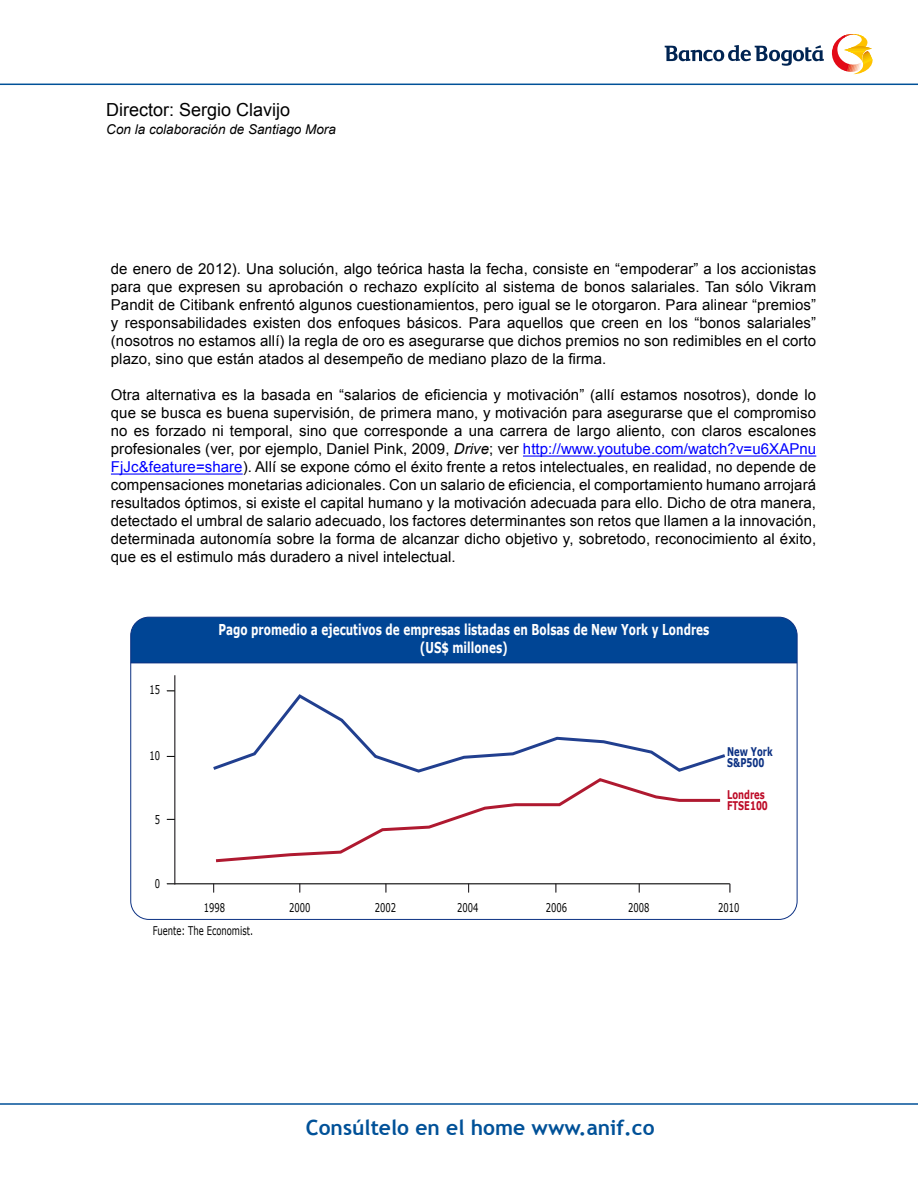
<style>
.page{position:relative;width:918px;height:1188px;background:#fff}
.page>*{position:absolute;margin:0;border:0;box-sizing:border-box;transform-origin:0 0}
.t1{font:700 21px "Trebuchet MS";color:#005198}
.t2{font:18px "Arial";color:#000}
.t3{font:15px/18px "Arial";letter-spacing:.005em;color:#000;text-align:justify}
.t4{font:700 15px/18px "Verdana";color:#fff;text-align:center;scale:.7 1}
.t5{font:italic 13.5px "Arial";color:#000}
.t6{font:12px "Verdana";color:#000;scale:.7 1}
.t7{font:700 12px/11.2px "Verdana";color:#bd0a26;scale:.7 1}
.t8{font:700 12px/11.2px "Verdana";color:#0c3183;scale:.7 1}
.s1{font-style:italic}
.s2{color:#00f}
</style>
<div class="page">
<hr style="left:0;top:1103px;width:918px;height:2px;background:#005198">
<hr style="left:0;top:84px;width:918px;height:1px;background:#005198">
<svg style="left:832px;top:34px;width:41px;height:41px"></svg>
<svg style="left:665px;top:45px;width:159px;height:21px"></svg>
<hr style="left:523px;top:456px;width:293px;height:1px;background:#00f">
<hr style="left:111px;top:474px;width:132px;height:1px;background:#00f">
<div style="left:132px;top:617px;width:665px;height:46px;background:#004595"></div>
<hr style="left:175px;top:883px;width:555px;height:1px;background:#000">
<svg style="left:213px;top:694px;width:513px;height:79px"></svg>
<svg style="left:215px;top:778px;width:506px;height:85px"></svg>
<hr style="left:175px;top:675px;width:1px;height:209px;background:#1b171b">
<p class="t2" style="left:106px;top:98px;width:186px">Director: Sergio Clavijo</p>
<p class="t5" style="left:106px;top:121px;width:231px">Con la colaboración de Santiago Mora</p>
<p class="t3" style="left:111px;top:260px;width:707px">de enero de 2012). Una solución, algo teórica hasta la fecha, consiste en “empoderar” a los accionistas para que expresen su aprobación o rechazo explícito al sistema de bonos salariales. Tan sólo Vikram Pandit de Citibank enfrentó algunos cuestionamientos, pero igual se le otorgaron. Para alinear “premios” y responsabilidades existen dos enfoques básicos. Para aquellos que creen en los “bonos salariales” (nosotros no estamos allí) la regla de oro es asegurarse que dichos premios no son redimibles en el corto plazo, sino que están atados al desempeño de mediano plazo de la firma.</p>
<p class="t3" style="left:111px;top:386px;width:707px">Otra alternativa es la basada en “salarios de eficiencia y motivación” (allí estamos nosotros), donde lo que se busca es buena supervisión, de primera mano, y motivación para asegurarse que el compromiso no es forzado ni temporal, sino que corresponde a una carrera de largo aliento, con claros escalones profesionales (ver, por ejemplo, Daniel Pink, 2009, <span class="s1">Drive</span>; ver <span class="s2">http://www.youtube.com/watch?v=u6XAPnu FjJc&amp;feature=share</span>). Allí se expone cómo el éxito frente a retos intelectuales, en realidad, no depende de compensaciones monetarias adicionales. Con un salario de eficiencia, el comportamiento humano arrojará resultados óptimos, si existe el capital humano y la motivación adecuada para ello. Dicho de otra manera, detectado el umbral de salario adecuado, los factores determinantes son retos que llamen a la innovación, determinada autonomía sobre la forma de alcanzar dicho objetivo y, sobretodo, reconocimiento al éxito, que es el estimulo más duradero a nivel intelectual.</p>
<p class="t6" style="left:150px;top:682px;width:17px">15</p>
<p class="t4" style="left:218px;top:620px;width:703px">Pago promedio a ejecutivos de empresas listadas en Bolsas de New York y Londres (US$ millones)</p>
<p class="t6" style="left:150px;top:748px;width:17px">10</p>
<p class="t8" style="left:727px;top:746px;width:67px">New York<br>S&amp;P500</p>
<p class="t7" style="left:727px;top:789px;width:60px">Londres<br>FTSE100</p>
<p class="t6" style="left:155px;top:812px;width:9px">5</p>
<p class="t6" style="left:155px;top:876px;width:9px">0</p>
<p class="t6" style="left:204px;top:900px;width:32px">1998</p>
<p class="t6" style="left:289px;top:900px;width:32px">2000</p>
<p class="t6" style="left:375px;top:900px;width:32px">2002</p>
<p class="t6" style="left:457px;top:900px;width:32px">2004</p>
<p class="t6" style="left:546px;top:900px;width:32px">2006</p>
<p class="t6" style="left:628px;top:900px;width:32px">2008</p>
<p class="t6" style="left:718px;top:900px;width:32px">2010</p>
<p class="t6" style="left:153px;top:923px;width:145px">Fuente: The Economist.</p>
<h1 class="t1" style="left:306px;top:1114px;width:350px">Consúltelo en el home www.anif.co</h1>
</div>
